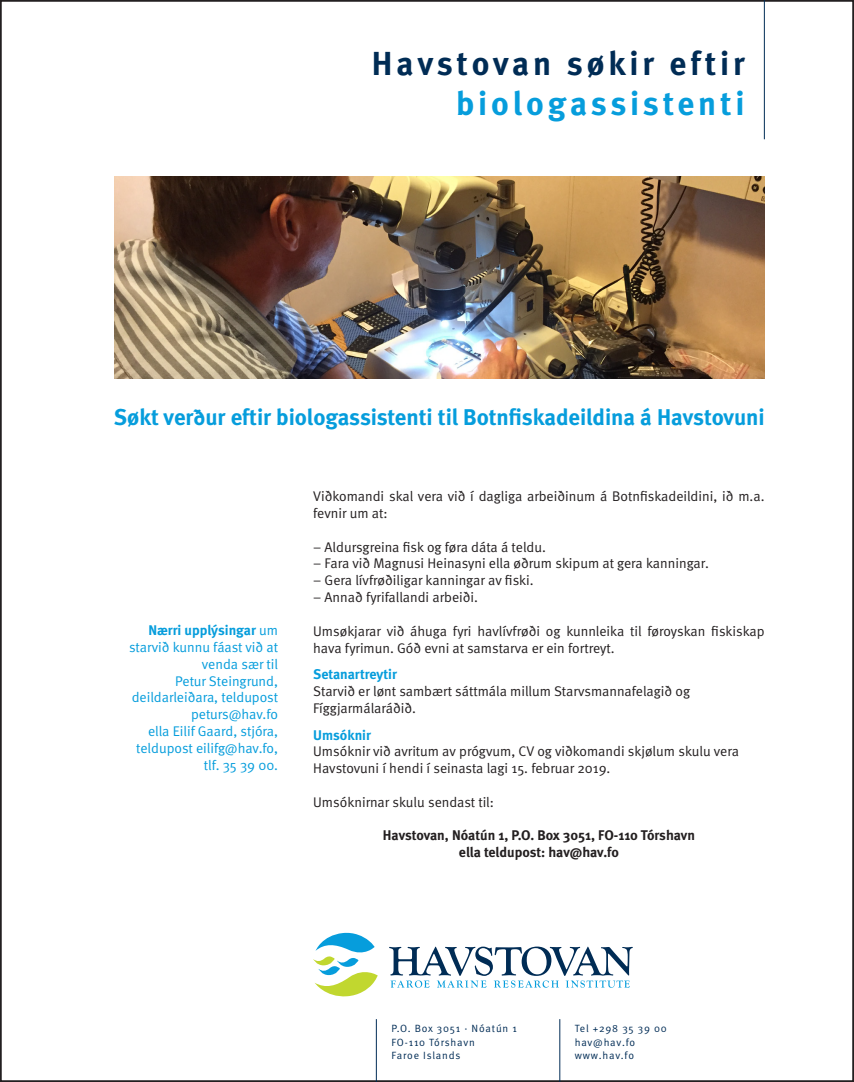
<style>
.page{position:relative;width:854px;height:1082px;background:#fff}
.page>*{position:absolute;margin:0;border:0;box-sizing:border-box;transform-origin:0 0}
.t1{font:700 33.25px "Meta";letter-spacing:.12em;color:#002c55}
.t2{font:700 33.25px "Meta";letter-spacing:.115em;color:#069ddc}
.Undir_YV{font:700 22.75px "Meta";color:#069ddc}
.Br_txt{font:14px/16.8px "Meta Normal";color:#231f20}
.Br_txt-2{font:14px/16.8px "Meta Normal";color:#069ddc;text-align:right}
.Br_txt-3{font:700 14px "Meta";color:#231f20}
.Millum_YV{font:700 14px "Meta";color:#069ddc}
.Adressa_og_persónsup{font:10.5px "Meta Normal";letter-spacing:.08em;color:#002c55}
.s1{font-family:"Meta";font-weight:700}
</style>
<div class="page">
<hr style="left:376px;top:1019px;width:1px;height:62px;background:#002c55">
<hr style="left:559px;top:1019px;width:1px;height:62px;background:#002c55">
<svg style="left:313px;top:932px;width:64px;height:64px"></svg>
<svg style="left:389px;top:946px;width:243px;height:41px"></svg>
<hr style="left:763px;top:0;width:1px;height:139px;background:#002c55">
<img style="left:114px;top:176px;width:649px;height:202px">
<p class="t1" style="left:372px;top:43px;width:374px">Havstovan søkir eftir</p>
<p class="t2" style="left:456px;top:83px;width:290px">biologassistenti</p>
<p class="Undir_YV" style="left:114px;top:403px;width:652px">Søkt verður eftir biologassistenti til Botnfiskadeildina á Havstovuni</p>
<p class="Br_txt-2" style="left:129px;top:621px;width:150px"><span class="s1">Nærri upplýsingar</span> um starvið kunnu fáast við at venda sær til<br>Petur Steingrund, deildarleiðara, teldupost peturs@hav.fo<br>ella Eilif Gaard, stjóra, teldupost eilifg@hav.fo, tlf. 35 39 00.</p>
<p class="Br_txt" style="left:313px;top:488px;width:452px">Viðkomandi skal vera við í dagliga arbeiðinum á Botnfiskadeildini, ið m.a. fevnir um at:</p>
<p class="Br_txt" style="left:313px;top:538px;width:234px">– Aldursgreina fisk og føra dáta á teldu.</p>
<p class="Br_txt" style="left:313px;top:555px;width:397px">– Fara við Magnusi Heinasyni ella øðrum skipum at gera kanningar.</p>
<p class="Br_txt" style="left:313px;top:572px;width:222px">– Gera lívfrøðiligar kanningar av fiski.</p>
<p class="Br_txt" style="left:313px;top:588px;width:166px">– Annað fyrifallandi arbeiði.</p>
<p class="Br_txt" style="left:313px;top:622px;width:453px">Umsøkjarar við áhuga fyri havlívfrøði og kunnleika til føroyskan fiskiskap hava fyrimun. Góð evni at samstarva er ein fortreyt.</p>
<p class="Millum_YV" style="left:313px;top:666px;width:85px">Setanartreytir</p>
<p class="Br_txt" style="left:313px;top:682px;width:378px">Starvið er lønt sambært sáttmála millum Starvsmannafelagið og<br>Fíggjarmálaráðið.</p>
<p class="Millum_YV" style="left:313px;top:726px;width:59px">Umsóknir</p>
<p class="Br_txt" style="left:313px;top:743px;width:427px">Umsóknir við avritum av prógvum, CV og viðkomandi skjølum skulu vera<br>Havstovuni í hendi í seinasta lagi 15. februar 2019.</p>
<p class="Br_txt" style="left:313px;top:793px;width:182px">Umsóknirnar skulu sendast til:</p>
<p class="Br_txt-3" style="left:382px;top:827px;width:313px">Havstovan, Nóatún 1, P.O. Box 3051, FO-110 Tórshavn</p>
<p class="Br_txt-3" style="left:459px;top:844px;width:161px">ella teldupost: hav@hav.fo</p>
<p class="Adressa_og_persónsup" style="left:391px;top:1022px;width:127px">P.O. Box 3051 · Nóatún 1</p>
<p class="Adressa_og_persónsup" style="left:391px;top:1035px;width:85px">FO-110 Tórshavn</p>
<p class="Adressa_og_persónsup" style="left:391px;top:1048px;width:70px">Faroe Islands</p>
<p class="Adressa_og_persónsup" style="left:574px;top:1022px;width:94px">Tel +298 35 39 00</p>
<p class="Adressa_og_persónsup" style="left:574px;top:1035px;width:62px">hav@hav.fo</p>
<p class="Adressa_og_persónsup" style="left:574px;top:1048px;width:61px">www.hav.fo</p>
</div>
